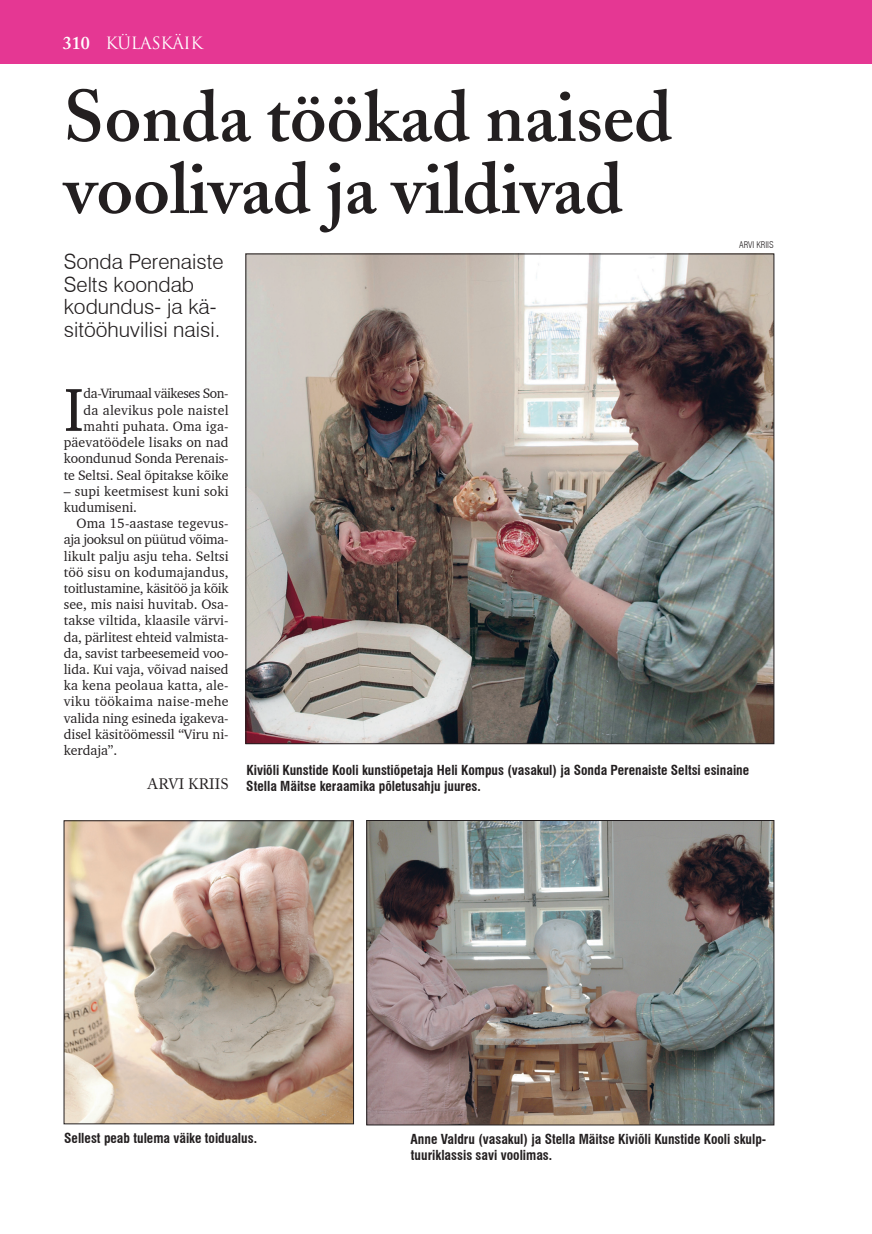
<style>
.page{position:relative;width:872px;height:1234px;background:#fff}
.page>*{position:absolute;margin:0;border:0;box-sizing:border-box;transform-origin:0 0}
.t1{font:600 72px/72px "Adobe Caslon";color:#231f20}
.t2{font:62.1px "Charter BT";color:#231f20}
.t3{font:300 21px/22.5px "Swiss 721 BT";color:#231f20}
.t4{font:16.5px "Trajan Pro";letter-spacing:-.025em;color:#fff}
.t5{font:15px "Adobe Caslon Pro";color:#231f20}
.t6{font:13.8px/16.2px "Charter BT";letter-spacing:-.005em;color:#231f20;text-align:right}
.t7{font:700 condensed 13.5px/16px "Swiss 721 BT";color:#231f20}
.t8{font:300 condensed 9px "Swiss 721 BT";color:#231f20}
.s1{font-family:"Adobe Caslon";font-weight:600;font-size:18px}
</style>
<div class="page">
<div style="left:0;top:0;width:872px;height:64px;background:#e53793"></div>
<img style="left:248px;top:256px;width:524px;height:485px">
<img style="left:368px;top:822px;width:404px;height:300px">
<div style="left:366px;top:820px;width:408px;height:304px;border:1px solid #231f20"></div>
<img style="left:66px;top:822px;width:286px;height:299px">
<div style="left:64px;top:820px;width:290px;height:303px;border:1px solid #231f20"></div>
<p class="t4" style="left:63px;top:33px;width:141px"><span class="s1">310</span> KÜLASKÄIK</p>
<h1 class="t1" style="left:64px;top:81px;width:610px">Sonda töökad naised voolivad ja vildivad</h1>
<h3 class="t3" style="left:64px;top:250px;width:161px">Sonda Perenaiste<br>Selts koondab kodundus- ja kä&shy;sitööhuvilisi naisi.</h3>
<p class="t8" style="left:739px;top:239px;width:36px">ARVI KRIIS</p>
<p class="t6" style="left:64px;top:385px;width:166px">da-Virumaal väikeses Son-<br>da alevikus pole naistel mahti puhata. Oma iga&shy;päevatöödele lisaks on nad koondunud Sonda Perenais&shy;te Seltsi. Seal õpitakse kõike</p>
<p class="t6" style="left:64px;top:482px;width:166px;text-align:left">– supi keetmisest kuni soki kudumiseni.</p>
<p class="t6" style="left:64px;top:515px;width:166px;text-align:justify;text-indent:13px">Oma 15-aastase tegevus&shy;aja jooksul on püütud võima&shy;likult palju asju teha. Seltsi töö sisu on kodumajandus, toitlustamine, käsitöö ja kõik see, mis naisi huvitab. Osa&shy;takse viltida, klaasile värvi&shy;da, pärlitest ehteid valmista&shy;da, savist tarbeesemeid voo&shy;lida. Kui vaja, võivad naised ka kena peolaua katta, ale&shy;viku töökaima naise-mehe valida ning esineda igakeva&shy;disel käsitöömessil “Viru ni&shy;kerdaja”.</p>
<p class="t5" style="left:147px;top:775px;width:83px">ARVI KRIIS</p>
<h2 class="t2" style="left:64px;top:371px;width:22px">I</h2>
<p class="t7" style="left:246px;top:761px;width:504px">Kiviõli Kunstide Kooli kunstiõpetaja Heli Kompus (vasakul) ja Sonda Perenaiste Seltsi esinaine<br>Stella Mäitse keraamika põletusahju juures.</p>
<p class="t7" style="left:64px;top:1129px;width:194px">Sellest peab tulema väike toidualus.</p>
<p class="t7" style="left:410px;top:1130px;width:357px">Anne Valdru (vasakul) ja Stella Mäitse Kiviõli Kunstide Kooli skulp&shy;tuuriklassis savi voolimas.</p>
</div>
